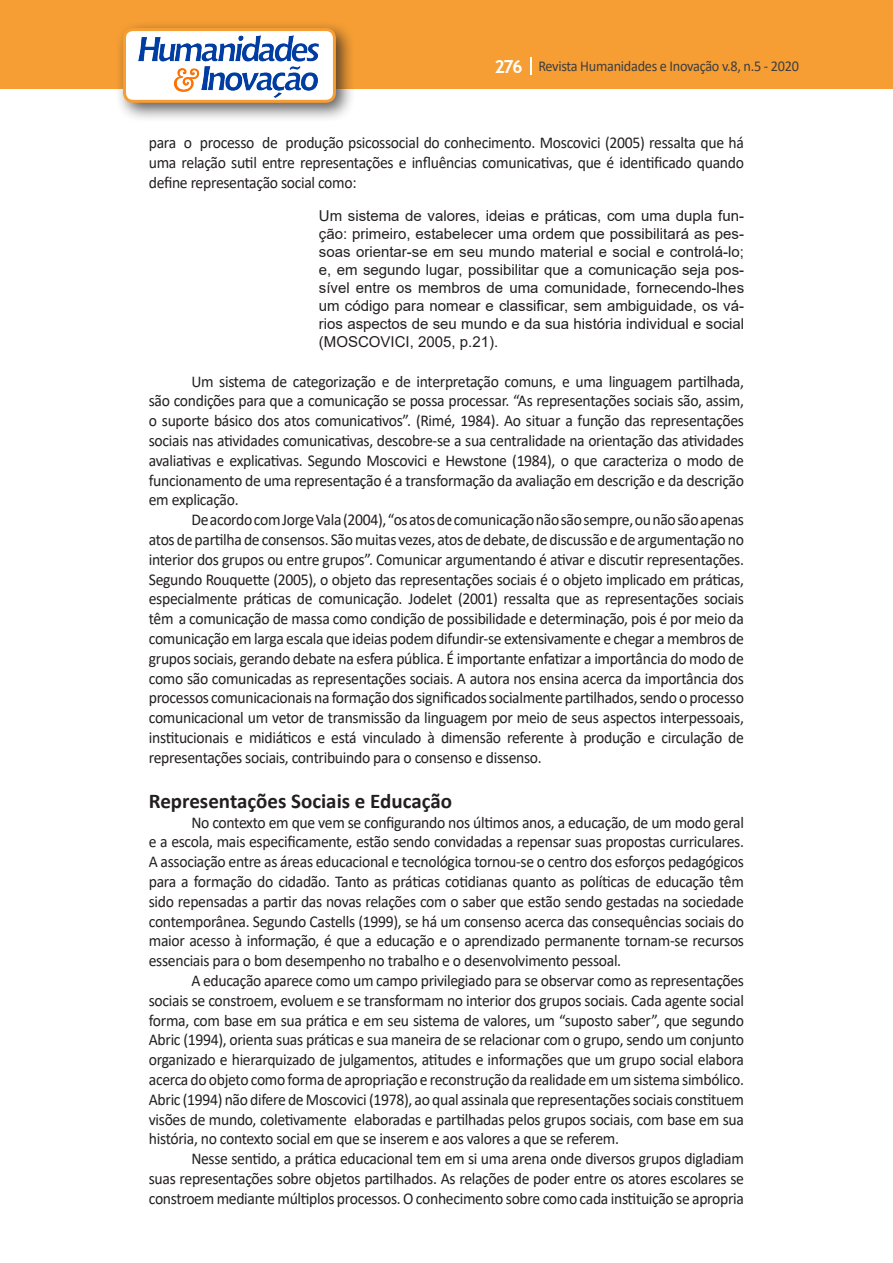
<style>
.page{position:relative;width:893px;height:1263px;background:#fff}
.page>*{position:absolute;margin:0;border:0;box-sizing:border-box;transform-origin:0 0}
.Titulo_2{font:700 21px "Calibri";color:#231f20}
.texto{font:16.5px/19.8px "Calibri";letter-spacing:-.02em;color:#231f20;text-align:justify;scale:.95 1}
.t1{font:15px/18px "Arial";color:#231f20;text-align:justify}
.t2{font:15px "Calibri";letter-spacing:-.02em;color:#3e3e3f;scale:.95 1}
.s1{font-family:"Trebuchet MS";font-weight:700;font-size:18px;color:#fff}
</style>
<div class="page">
<div style="left:0;top:0;width:893px;height:88px;background:#f69e34"></div>
<svg style="left:530px;top:57px;width:2px;height:18px"></svg>
<div style="left:115px;top:20px;width:241px;height:103px;background:#231f20;opacity:.75"></div>
<div style="left:125px;top:30px;width:209px;height:71px;background:#fff;border-radius:9px"></div>
<img style="left:138px;top:35px;width:181px;height:62px">
<div style="left:123px;top:28px;width:213px;height:75px;border:3px solid #f69e34;border-radius:9px"></div>
<p class="t2" style="left:495px;top:56px;width:322px"><span class="s1">276</span> Revista Humanidades e Inovação v.8, n.5 - 2020</p>
<p class="texto" style="left:149px;top:133px;width:628px">para o processo de produção psicossocial do conhecimento. Moscovici (2005) ressalta que há uma relação sutil entre representações e influências comunicativas, que é identificado quando define representação social como:</p>
<p class="t1" style="left:319px;top:207px;width:427px">Um sistema de valores, ideias e práticas, com uma dupla fun&shy;ção: primeiro, estabelecer uma ordem que possibilitará as pes&shy;soas orientar-se em seu mundo material e social e controlá-lo; e, em segundo lugar, possibilitar que a comunicação seja pos&shy;sível entre os membros de uma comunidade, fornecendo-lhes um código para nomear e classificar, sem ambiguidade, os vá&shy;rios aspectos de seu mundo e da sua história individual e social (MOSCOVICI, 2005, p.21).</p>
<p class="texto" style="left:149px;top:371px;width:628px;text-indent:43px">Um sistema de categorização e de interpretação comuns, e uma linguagem partilhada, são condições para que a comunicação se possa processar. “As representações sociais são, assim, o suporte básico dos atos comunicativos”. (Rimé, 1984). Ao situar a função das representações sociais nas atividades comunicativas, descobre-se a sua centralidade na orientação das atividades avaliativas e explicativas. Segundo Moscovici e Hewstone (1984), o que caracteriza o modo de funcionamento de uma representação é a transformação da avaliação em descrição e da descrição em explicação.</p>
<p class="texto" style="left:149px;top:509px;width:628px;text-indent:43px">De acordo com Jorge Vala (2004), “os atos de comunicação não são sempre, ou não são apenas atos de partilha de consensos. São muitas vezes, atos de debate, de discussão e de argumentação no interior dos grupos ou entre grupos”. Comunicar argumentando é ativar e discutir representações.<br>Segundo Rouquette (2005), o objeto das representações sociais é o objeto implicado em práticas, especialmente práticas de comunicação. Jodelet (2001) ressalta que as representações sociais têm a comunicação de massa como condição de possibilidade e determinação, pois é por meio da comunicação em larga escala que ideias podem difundir-se extensivamente e chegar a membros de grupos sociais, gerando debate na esfera pública. É importante enfatizar a importância do modo de como são comunicadas as representações sociais. A autora nos ensina acerca da importância dos processos comunicacionais na formação dos significados socialmente partilhados, sendo o processo comunicacional um vetor de transmissão da linguagem por meio de seus aspectos interpessoais, institucionais e midiáticos e está vinculado à dimensão referente à produção e circulação de representações sociais, contribuindo para o consenso e dissenso.</p>
<p class="Titulo_2" style="left:149px;top:786px;width:305px">Representações Sociais e Educação</p>
<p class="texto" style="left:149px;top:812px;width:628px;text-indent:43px">No contexto em que vem se configurando nos últimos anos, a educação, de um modo geral e a escola, mais especificamente, estão sendo convidadas a repensar suas propostas curriculares.<br>A associação entre as áreas educacional e tecnológica tornou-se o centro dos esforços pedagógicos para a formação do cidadão. Tanto as práticas cotidianas quanto as políticas de educação têm sido repensadas a partir das novas relações com o saber que estão sendo gestadas na sociedade contemporânea. Segundo Castells (1999), se há um consenso acerca das consequências sociais do maior acesso à informação, é que a educação e o aprendizado permanente tornam-se recursos essenciais para o bom desempenho no trabalho e o desenvolvimento pessoal.</p>
<p class="texto" style="left:149px;top:970px;width:628px;text-indent:43px">A educação aparece como um campo privilegiado para se observar como as representações sociais se constroem, evoluem e se transformam no interior dos grupos sociais. Cada agente social forma, com base em sua prática e em seu sistema de valores, um “suposto saber”, que segundo Abric (1994), orienta suas práticas e sua maneira de se relacionar com o grupo, sendo um conjunto organizado e hierarquizado de julgamentos, atitudes e informações que um grupo social elabora acerca do objeto como forma de apropriação e reconstrução da realidade em um sistema simbólico.<br>Abric (1994) não difere de Moscovici (1978), ao qual assinala que representações sociais constituem visões de mundo, coletivamente elaboradas e partilhadas pelos grupos sociais, com base em sua história, no contexto social em que se inserem e aos valores a que se referem.</p>
<p class="texto" style="left:149px;top:1148px;width:628px;text-indent:43px">Nesse sentido, a prática educacional tem em si uma arena onde diversos grupos digladiam suas representações sobre objetos partilhados. As relações de poder entre os atores escolares se constroem mediante múltiplos processos. O conhecimento sobre como cada instituição se apropria</p>
</div>
